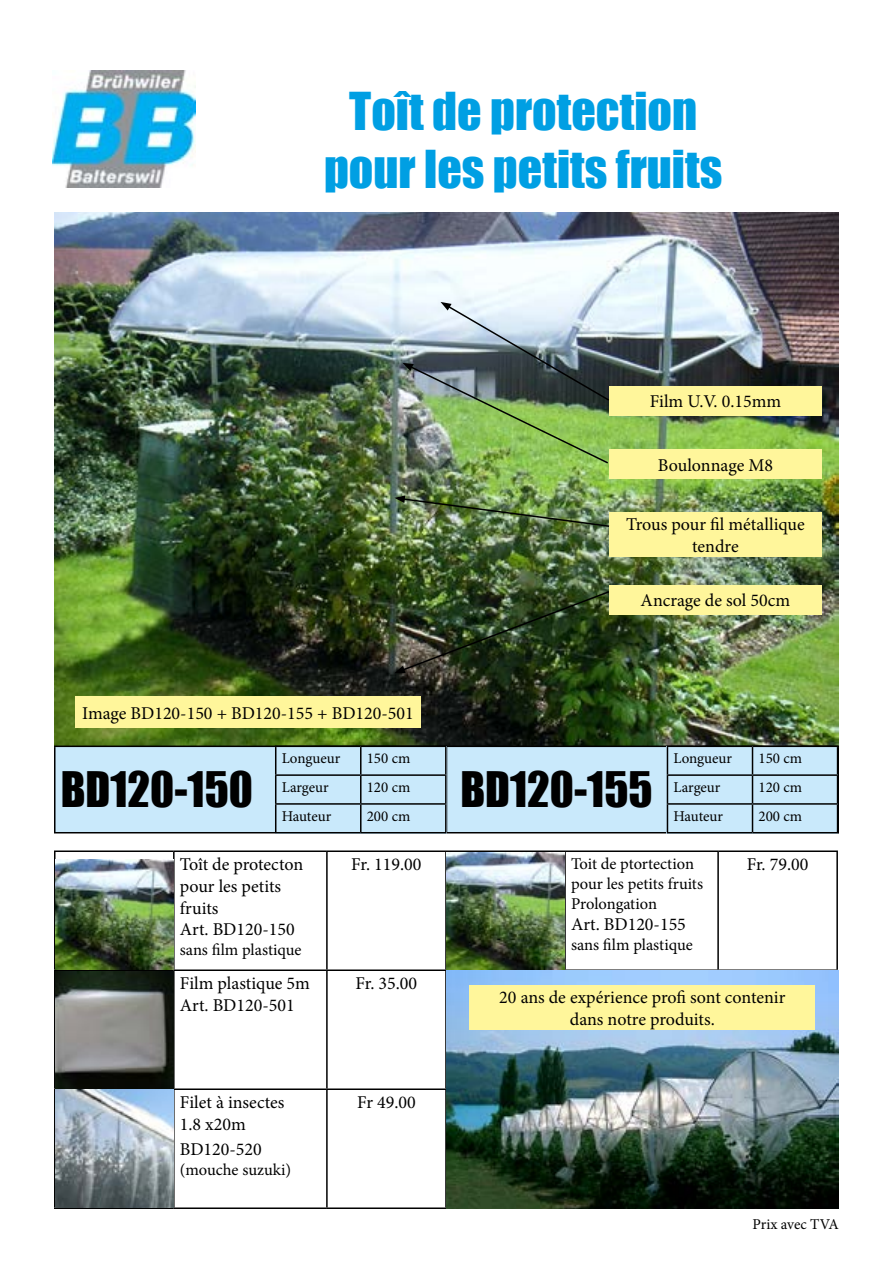
<style>
.page{position:relative;width:893px;height:1263px;background:#fff}
.page>*{position:absolute;margin:0;border:0;box-sizing:border-box;transform-origin:0 0}
.t1{font:48px/57.6px "Impact";color:#009fe3;text-align:center}
.t2{font:45px "Impact";color:#000}
.t3{font:18px/21.6px "Minion Pro";color:#000}
.t4{font:16.5px/19.8px "Minion Pro";color:#000}
.t5{font:15px "Minion Pro";color:#000}
</style>
<div class="page">
<img style="left:54px;top:213px;width:784px;height:532px">
<img style="left:394px;top:590px;width:217px;height:83px">
<img style="left:53px;top:71px;width:143px;height:116px">
<div style="left:609px;top:512px;width:213px;height:45px;background:#fff69b"></div>
<div style="left:609px;top:585px;width:213px;height:29px;background:#fff69b"></div>
<div style="left:609px;top:449px;width:213px;height:30px;background:#fff69b"></div>
<div style="left:609px;top:386px;width:213px;height:30px;background:#fff69b"></div>
<img style="left:403px;top:302px;width:208px;height:163px">
<hr style="left:54px;top:850px;width:120px;height:2px;background:#000">
<hr style="left:54px;top:852px;width:2px;height:117px;background:#000">
<hr style="left:174px;top:850px;width:153px;height:2px;background:#000">
<hr style="left:173px;top:852px;width:2px;height:117px;background:#000">
<hr style="left:327px;top:850px;width:119px;height:2px;background:#000">
<hr style="left:326px;top:852px;width:2px;height:117px;background:#000">
<hr style="left:446px;top:850px;width:119px;height:2px;background:#000">
<hr style="left:445px;top:852px;width:2px;height:117px;background:#000">
<hr style="left:565px;top:850px;width:153px;height:2px;background:#000">
<hr style="left:564px;top:852px;width:2px;height:117px;background:#000">
<hr style="left:718px;top:850px;width:120px;height:2px;background:#000">
<hr style="left:717px;top:852px;width:2px;height:117px;background:#000">
<hr style="left:836px;top:852px;width:2px;height:117px;background:#000">
<hr style="left:54px;top:969px;width:120px;height:2px;background:#000">
<hr style="left:54px;top:971px;width:2px;height:117px;background:#000">
<hr style="left:174px;top:969px;width:153px;height:2px;background:#000">
<hr style="left:173px;top:971px;width:2px;height:117px;background:#000">
<hr style="left:327px;top:969px;width:119px;height:2px;background:#000">
<hr style="left:326px;top:971px;width:2px;height:117px;background:#000">
<hr style="left:446px;top:969px;width:119px;height:2px;background:#000">
<hr style="left:445px;top:971px;width:2px;height:117px;background:#000">
<hr style="left:565px;top:969px;width:153px;height:2px;background:#000">
<hr style="left:718px;top:969px;width:120px;height:2px;background:#000">
<hr style="left:54px;top:1088px;width:120px;height:2px;background:#000">
<hr style="left:54px;top:1090px;width:2px;height:117px;background:#000">
<hr style="left:174px;top:1088px;width:153px;height:2px;background:#000">
<hr style="left:173px;top:1090px;width:2px;height:117px;background:#000">
<hr style="left:327px;top:1088px;width:119px;height:2px;background:#000">
<hr style="left:326px;top:1090px;width:2px;height:117px;background:#000">
<hr style="left:445px;top:1090px;width:2px;height:117px;background:#000">
<hr style="left:54px;top:1207px;width:120px;height:2px;background:#000">
<hr style="left:174px;top:1207px;width:153px;height:2px;background:#000">
<hr style="left:327px;top:1207px;width:119px;height:2px;background:#000">
<img style="left:56px;top:859px;width:117px;height:110px">
<img style="left:447px;top:852px;width:117px;height:117px">
<img style="left:56px;top:971px;width:117px;height:117px">
<img style="left:56px;top:1090px;width:117px;height:117px">
<div style="left:56px;top:747px;width:611px;height:85px;background:#c9e9fb"></div>
<hr style="left:54px;top:745px;width:392px;height:2px;background:#000">
<hr style="left:54px;top:747px;width:2px;height:85px;background:#000">
<hr style="left:446px;top:745px;width:393px;height:2px;background:#000">
<hr style="left:837px;top:747px;width:2px;height:85px;background:#000">
<hr style="left:54px;top:832px;width:392px;height:1px;background:#000">
<hr style="left:446px;top:832px;width:393px;height:1px;background:#000">
<div style="left:275px;top:745px;width:171px;height:88px;background:#c9e9fb"></div>
<hr style="left:275px;top:745px;width:86px;height:2px;background:#000">
<hr style="left:361px;top:745px;width:86px;height:2px;background:#000">
<hr style="left:360px;top:747px;width:2px;height:27px;background:#000">
<hr style="left:445px;top:747px;width:2px;height:27px;background:#000">
<hr style="left:275px;top:774px;width:86px;height:2px;background:#000">
<hr style="left:361px;top:774px;width:86px;height:2px;background:#000">
<hr style="left:360px;top:776px;width:2px;height:27px;background:#000">
<hr style="left:445px;top:776px;width:2px;height:27px;background:#000">
<hr style="left:275px;top:803px;width:86px;height:2px;background:#000">
<svg style="left:275px;top:747px;width:1px;height:85px"></svg>
<hr style="left:361px;top:803px;width:86px;height:2px;background:#000">
<hr style="left:360px;top:805px;width:2px;height:27px;background:#000">
<hr style="left:445px;top:805px;width:2px;height:27px;background:#000">
<hr style="left:275px;top:832px;width:86px;height:1px;background:#000">
<hr style="left:361px;top:832px;width:86px;height:1px;background:#000">
<div style="left:75px;top:696px;width:346px;height:32px;background:#fff69b"></div>
<div style="left:667px;top:745px;width:171px;height:88px;background:#c9e9fb"></div>
<hr style="left:667px;top:745px;width:85px;height:2px;background:#000">
<hr style="left:752px;top:745px;width:86px;height:2px;background:#000">
<hr style="left:667px;top:774px;width:85px;height:2px;background:#000">
<hr style="left:752px;top:774px;width:86px;height:2px;background:#000">
<hr style="left:667px;top:803px;width:85px;height:2px;background:#000">
<svg style="left:667px;top:747px;width:1px;height:85px"></svg>
<hr style="left:752px;top:803px;width:86px;height:2px;background:#000">
<svg style="left:752px;top:747px;width:1px;height:85px"></svg>
<svg style="left:837px;top:747px;width:1px;height:85px"></svg>
<hr style="left:667px;top:832px;width:85px;height:1px;background:#000">
<hr style="left:752px;top:832px;width:86px;height:1px;background:#000">
<img style="left:446px;top:971px;width:392px;height:238px">
<img style="left:394px;top:495px;width:217px;height:33px">
<div style="left:469px;top:985px;width:346px;height:45px;background:#fff69b"></div>
<h1 class="t1" style="left:324px;top:81px;width:400px">Toît de protection pour les petits fruits</h1>
<p class="t3" style="left:650px;top:391px;width:133px">Film U.V. 0.15mm</p>
<p class="t3" style="left:658px;top:454px;width:117px">Boulonnage M8</p>
<p class="t3" style="left:626px;top:514px;width:180px;text-align:center">Trous pour fil métallique tendre</p>
<p class="t3" style="left:82px;top:702px;width:333px">Image BD120-150 + BD120-155 + BD120-501</p>
<p class="t3" style="left:641px;top:590px;width:151px">Ancrage de sol 50cm</p>
<p class="t5" style="left:282px;top:748px;width:60px">Longueur</p>
<p class="t5" style="left:367px;top:748px;width:45px">150 cm</p>
<p class="t5" style="left:282px;top:777px;width:48px">Largeur</p>
<p class="t5" style="left:367px;top:777px;width:45px">120 cm</p>
<p class="t5" style="left:282px;top:806px;width:51px">Hauteur</p>
<p class="t5" style="left:367px;top:806px;width:45px">200 cm</p>
<h2 class="t2" style="left:61px;top:755px;width:194px">BD120-150</h2>
<h2 class="t2" style="left:460px;top:755px;width:194px">BD120-155</h2>
<p class="t5" style="left:673px;top:748px;width:60px">Longueur</p>
<p class="t5" style="left:758px;top:748px;width:45px">150 cm</p>
<p class="t5" style="left:673px;top:777px;width:48px">Largeur</p>
<p class="t5" style="left:758px;top:777px;width:45px">120 cm</p>
<p class="t5" style="left:673px;top:806px;width:51px">Hauteur</p>
<p class="t5" style="left:758px;top:806px;width:45px">200 cm</p>
<p class="t3" style="left:180px;top:854px;width:125px">Toît de protecton pour les petits fruits<br>Art. BD120-150</p>
<p class="t4" style="left:180px;top:940px;width:123px">sans film plastique</p>
<p class="t3" style="left:351px;top:854px;width:72px">Fr. 119.00</p>
<p class="t4" style="left:571px;top:854px;width:134px">Toit de ptortection pour les petits fruits<br>Prolongation</p>
<p class="t3" style="left:571px;top:914px;width:116px">Art. BD120-155</p>
<p class="t4" style="left:571px;top:935px;width:123px">sans film plastique</p>
<p class="t3" style="left:747px;top:854px;width:63px">Fr. 79.00</p>
<p class="t3" style="left:180px;top:973px;width:132px">Film plastique 5m<br>Art. BD120-501</p>
<p class="t3" style="left:356px;top:973px;width:63px">Fr. 35.00</p>
<p class="t3" style="left:180px;top:1092px;width:106px">Filet à insectes<br>1.8 x20m</p>
<p class="t3" style="left:180px;top:1139px;width:83px">BD120-520</p>
<p class="t4" style="left:180px;top:1160px;width:113px">(mouche suzuki)</p>
<p class="t3" style="left:357px;top:1092px;width:60px">Fr 49.00</p>
<p class="t3" style="left:499px;top:986px;width:288px;text-align:center">20 ans de expérience profi sont contenir dans notre produits.</p>
<p class="t5" style="left:752px;top:1214px;width:88px">Prix avec TVA</p>
</div>
